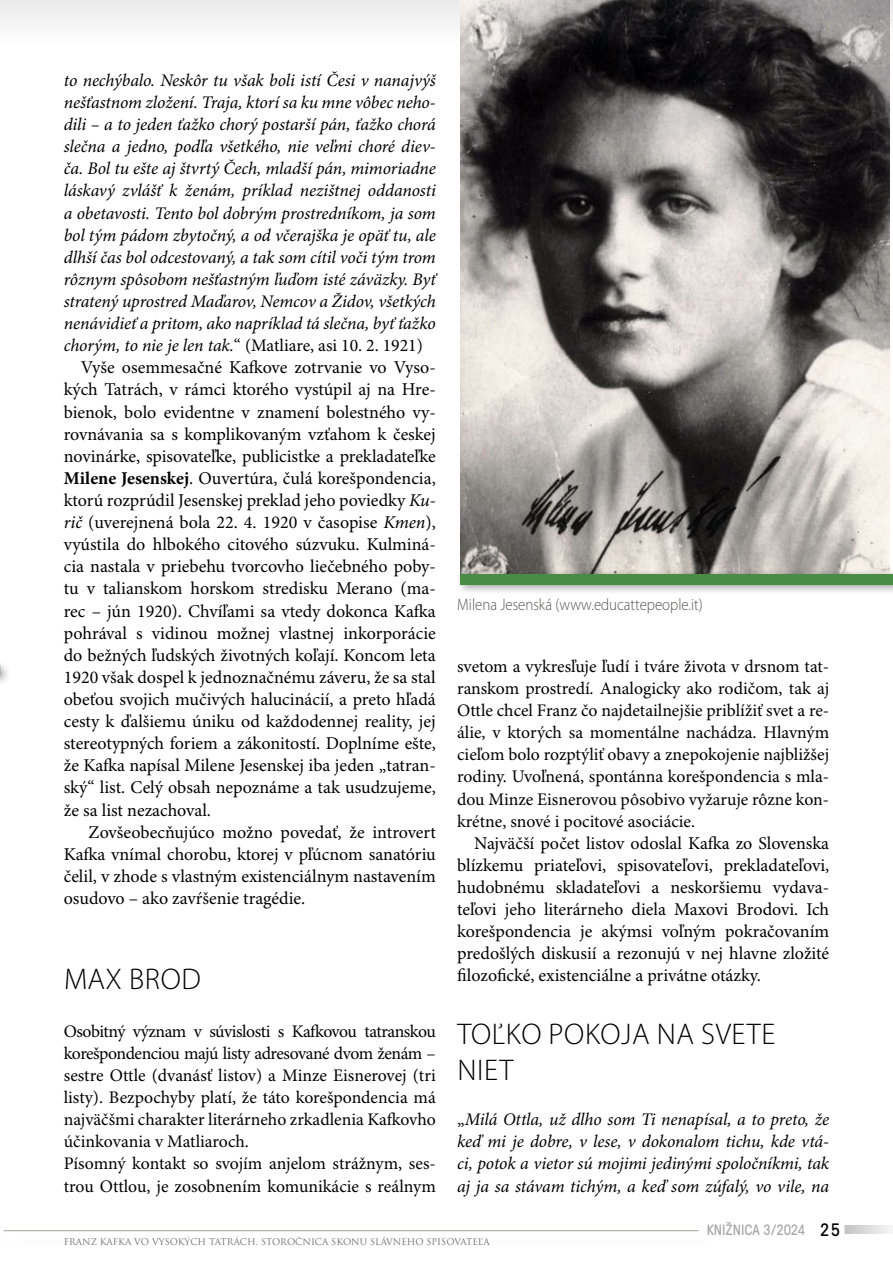
<style>
.page{position:relative;width:893px;height:1263px;background:#fff}
.page>*{position:absolute;margin:0;border:0;box-sizing:border-box;transform-origin:0 0}
.t1{font:300 30px/36px "Myriad Pro";letter-spacing:.02em;color:#000}
.t2{font:18px/22px "Minion Pro";color:#000;text-align:justify}
.t3{font:italic 17.7px/22px "Minion Pro";letter-spacing:-.005em;color:#000;text-align:justify}
.t4{font:17.7px/22px "Minion Pro";letter-spacing:-.005em;color:#000}
.t5{font:300 16.5px "Myriad Pro";color:#575756;scale:.9 1}
.t6{font:15px "GT Pressura";color:#706f6f}
.t7{font:9px "Trajan Pro";color:#706f6f}
.s1{font-style:normal}
.s2{font-weight:700}
.s3{font-style:italic}
.s4{font-size:18px;color:#000}
</style>
<div class="page">
<hr style="left:0;top:0;width:2px;height:44px;background:#e3e3e3">
<svg style="left:844px;top:1225px;width:46px;height:9px"></svg>
<div style="left:2px;top:0;width:891px;height:44px;background:#f4f4f4"></div>
<hr style="left:4px;top:1230px;width:695px;height:1px;background:#a5a29a">
<img style="left:460px;top:0;width:429px;height:569px">
<div style="left:0;top:661px;width:11px;height:25px;background:#000;opacity:.4"></div>
<div style="left:455px;top:569px;width:438px;height:27px;background:#000;opacity:.4"></div>
<div style="left:460px;top:574px;width:433px;height:10px;background:#4a8c44"></div>
<p class="t3" style="left:64px;top:70px;width:374px">to nechýbalo. Neskôr tu však boli istí Česi v nanajvýš nešťastnom zložení. Traja, ktorí sa ku mne vôbec neho&shy;dili – a to jeden ťažko chorý postarší pán, ťažko chorá slečna a jedno, podľa všetkého, nie veľmi choré diev&shy;ča. Bol tu ešte aj štvrtý Čech, mladší pán, mimoriadne láskavý zvlášť k ženám, príklad nezištnej oddanosti a obetavosti. Tento bol dobrým prostredníkom, ja som bol tým pádom zbytočný, a od včerajška je opäť tu, ale dlhší čas bol odcestovaný, a tak som cítil voči tým trom rôznym spôsobom nešťastným ľuďom isté záväzky. Byť stratený uprostred Maďarov, Nemcov a Židov, všetkých nenávidieť a pritom, ako napríklad tá slečna, byť ťažko chorým, to nie je len tak.<span class="s1">“ (Matliare, asi 10. 2. 1921)</span></p>
<p class="t2" style="left:64px;top:357px;width:374px;text-indent:17px">Vyše osemmesačné Kafkove zotrvanie vo Vyso&shy;kých Tatrách, v rámci ktorého vystúpil aj na Hre&shy;bienok, bolo evidentne v znamení bolestného vy&shy;rovnávania sa s komplikovaným vzťahom k českej novinárke, spisovateľke, publicistke a prekladateľke <span class="s2">Milene Jesenskej</span>. Ouvertúra, čulá korešpondencia, ktorú rozprúdil Jesenskej preklad jeho poviedky <span class="s3">Ku&shy;rič</span> (uverejnená bola 22. 4. 1920 v časopise <span class="s3">Kmen</span>), vyústila do hlbokého citového súzvuku. Kulminá&shy;cia nastala v priebehu tvorcovho liečebného poby&shy;tu v talianskom horskom stredisku Merano (ma&shy;rec – jún 1920). Chvíľami sa vtedy dokonca Kafka pohrával s vidinou možnej vlastnej inkorporácie do bežných ľudských životných koľají. Koncom leta 1920 však dospel k jednoznačnému záveru, že sa stal obeťou svojich mučivých halucinácií, a preto hľadá cesty k ďalšiemu úniku od každodennej reality, jej stereotypných foriem a zákonitostí. Doplníme ešte, že Kafka napísal Milene Jesenskej iba jeden „tatran&shy;ský“ list. Celý obsah nepoznáme a tak usudzujeme, že sa list nezachoval.</p>
<p class="t2" style="left:64px;top:821px;width:374px;text-indent:25px">Zovšeobecňujúco možno povedať, že introvert Kafka vnímal chorobu, ktorej v pľúcnom sanatóriu čelil, v zhode s vlastným existenciálnym nastavením osudovo – ako zavŕšenie tragédie.</p>
<h1 class="t1" style="left:64px;top:961px;width:138px">MAX BROD</h1>
<p class="t4" style="left:64px;top:1021px;width:374px">Osobitný význam v súvislosti s Kafkovou tatranskou korešpondenciou majú listy adresované dvom ženám – sestre Ottle (dvanásť listov) a Minze Eisnerovej (tri listy). Bezpochyby platí, že táto korešpondencia má najväčšmi charakter literárneho zrkadlenia Kafkovho účinkovania v Matliaroch.<br>Písomný kontakt so svojím anjelom strážnym, ses&shy;trou Ottlou, je zosobnením komunikácie s reálnym</p>
<p class="t5" style="left:457px;top:595px;width:274px">Milena Jesenská (www.educattepeople.it)</p>
<p class="t4" style="left:457px;top:656px;width:374px;text-align:justify">svetom a vykresľuje ľudí i tváre života v drsnom tat&shy;ranskom prostredí. Analogicky ako rodičom, tak aj Ottle chcel Franz čo najdetailnejšie priblížiť svet a re&shy;álie, v ktorých sa momentálne nachádza. Hlavným cieľom bolo rozptýliť obavy a znepokojenie najbližšej rodiny. Uvoľnená, spontánna korešpondencia s mla&shy;dou Minze Eisnerovou pôsobivo vyžaruje rôzne kon&shy;krétne, snové i pocitové asociácie.</p>
<p class="t2" style="left:457px;top:833px;width:374px;text-indent:17px">Najväčší počet listov odoslal Kafka zo Slovenska blízkemu priateľovi, spisovateľovi, prekladateľovi, hudobnému skladateľovi a neskoršiemu vydava&shy;teľovi jeho literárneho diela Maxovi Brodovi. Ich korešpondencia je akýmsi voľným pokračovaním predošlých diskusií a rezonujú v nej hlavne zložité filozofické, existenciálne a privátne otázky.</p>
<h1 class="t1" style="left:457px;top:1016px;width:319px">TOĽKO POKOJA NA SVETE<br>NIET</h1>
<p class="t3" style="left:457px;top:1109px;width:374px"><span class="s1">„</span>Milá Ottla, už dlho som Ti nenapísal, a to preto, že keď mi je dobre, v lese, v dokonalom tichu, kde vtá&shy;ci, potok a vietor sú mojimi jedinými spoločníkmi, tak aj ja sa stávam tichým, a keď som zúfalý, vo vile, na</p>
<p class="t7" style="left:64px;top:1236px;width:427px">FRANZ KAFKA VO VYSOKÝCH TATRÁCH. STOROČNICA SKONU SLÁVNEHO SPISOVATEĽA</p>
<p class="t6" style="left:706px;top:1218px;width:135px">KNIŽNICA 3/2024 <span class="s4">25</span></p>
</div>
